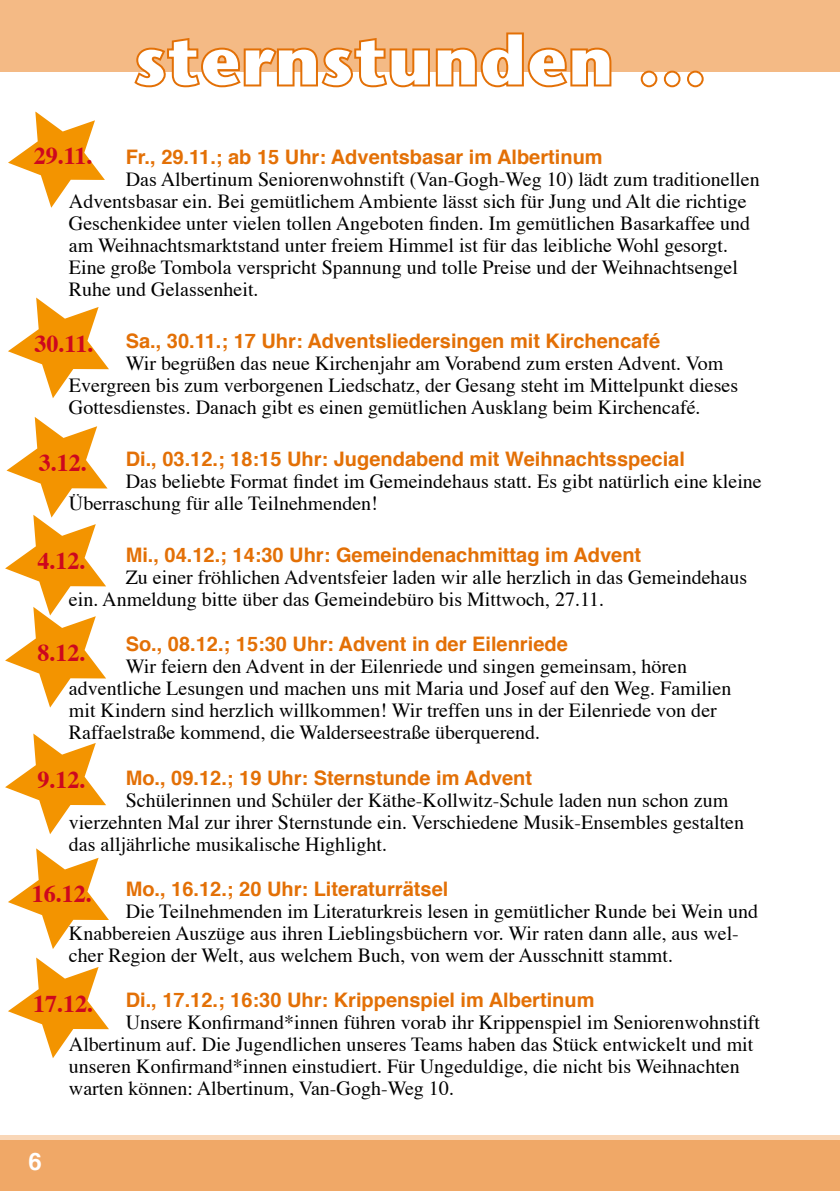
<style>
.page{position:relative;width:840px;height:1191px;background:#fff}
.page>*{position:absolute;margin:0;border:0;box-sizing:border-box;transform-origin:0 0}
.t1{font:700 68px "Stone Sans";letter-spacing:.025em;color:#fff}
.t2{font:700 24px "Times";color:#cd071e}
.t3{font:700 24px "Helvetica";color:#fff}
.t4{font:20px/22px "Times";color:#000}
.t5{font:700 20px "Helvetica";color:#e37006}
</style>
<div class="page">
<div style="left:0;top:1136px;width:839px;height:55px;background:#f0a867"></div>
<div style="left:0;top:1135px;width:839px;height:5px;background:#f9d7b8"></div>
<hr style="left:839px;top:0;width:1px;height:72px;background:#f4ba85">
<hr style="left:839px;top:1137px;width:1px;height:54px;background:#f0a867">
<div style="left:0;top:0;width:839px;height:72px;background:#f4ba85"></div>
<svg style="left:134px;top:32px;width:478px;height:56px"></svg>
<div style="left:640px;top:71px;width:17px;height:16px;border:4px solid #e37006;border-radius:50%"></div>
<div style="left:663px;top:71px;width:17px;height:16px;border:4px solid #e37006;border-radius:50%"></div>
<div style="left:686px;top:71px;width:17px;height:16px;border:4px solid #e37006;border-radius:50%"></div>
<svg style="left:8px;top:111px;width:97px;height:97px"></svg>
<svg style="left:8px;top:297px;width:101px;height:101px"></svg>
<svg style="left:5px;top:733px;width:101px;height:101px"></svg>
<svg style="left:8px;top:957px;width:101px;height:101px"></svg>
<svg style="left:5px;top:417px;width:102px;height:290px"></svg>
<svg style="left:8px;top:848px;width:101px;height:101px"></svg>
<h1 class="t1" style="left:134px;top:20px;width:572px">sternstunden ...</h1>
<p class="t2" style="left:34px;top:133px;width:60px">29.11.</p>
<p class="t5" style="left:126px;top:141px;width:478px">Fr., 29.11.; ab 15 Uhr: Adventsbasar im Albertinum</p>
<p class="t4" style="left:69px;top:167px;width:692px;text-indent:57px">Das Albertinum Seniorenwohnstift (Van-Gogh-Weg 10) lädt zum traditionellen Adventsbasar ein. Bei gemütlichem Ambiente lässt sich für Jung und Alt die richtige Geschenkidee unter vielen tollen Angeboten finden. Im gemütlichen Basarkaffee und am Weihnachtsmarktstand unter freiem Himmel ist für das leibliche Wohl gesorgt.<br>Eine große Tombola verspricht Spannung und tolle Preise und der Weihnachtsengel Ruhe und Gelassenheit.</p>
<p class="t5" style="left:126px;top:325px;width:535px">Sa., 30.11.; 17 Uhr: Adventsliedersingen mit Kirchencafé</p>
<p class="t4" style="left:69px;top:351px;width:670px;text-indent:57px">Wir begrüßen das neue Kirchenjahr am Vorabend zum ersten Advent. Vom<br>Evergreen bis zum verborgenen Liedschatz, der Gesang steht im Mittelpunkt dieses<br>Gottesdienstes. Danach gibt es einen gemütlichen Ausklang beim Kirchencafé.</p>
<p class="t5" style="left:126px;top:443px;width:560px">Di., 03.12.; 18:15 Uhr: Jugendabend mit Weihnachtsspecial</p>
<p class="t4" style="left:69px;top:469px;width:694px;text-indent:57px">Das beliebte Format findet im Gemeindehaus statt. Es gibt natürlich eine kleine<br>Überraschung für alle Teilnehmenden!</p>
<p class="t5" style="left:126px;top:539px;width:516px">Mi., 04.12.; 14:30 Uhr: Gemeindenachmittag im Advent</p>
<p class="t4" style="left:69px;top:565px;width:679px;text-indent:57px">Zu einer fröhlichen Adventsfeier laden wir alle herzlich in das Gemeindehaus ein. Anmeldung bitte über das Gemeindebüro bis Mittwoch, 27.11.</p>
<p class="t5" style="left:126px;top:628px;width:443px">So., 08.12.; 15:30 Uhr: Advent in der Eilenriede</p>
<p class="t4" style="left:69px;top:654px;width:663px;text-indent:57px">Wir feiern den Advent in der Eilenriede und singen gemeinsam, hören adventliche Lesungen und machen uns mit Maria und Josef auf den Weg. Familien mit Kindern sind herzlich willkommen! Wir treffen uns in der Eilenriede von der Raffaelstraße kommend, die Walderseestraße überquerend.</p>
<p class="t5" style="left:126px;top:761px;width:408px">Mo., 09.12.; 19 Uhr: Sternstunde im Advent</p>
<p class="t4" style="left:69px;top:787px;width:676px;text-indent:57px">Schülerinnen und Schüler der Käthe-Kollwitz-Schule laden nun schon zum vierzehnten Mal zur ihrer Sternstunde ein. Verschiedene Musik-Ensembles gestalten das alljährliche musikalische Highlight.</p>
<p class="t5" style="left:126px;top:872px;width:324px">Mo., 16.12.; 20 Uhr: Literaturrätsel</p>
<p class="t4" style="left:69px;top:898px;width:690px;text-indent:57px">Die Teilnehmenden im Literaturkreis lesen in gemütlicher Runde bei Wein und<br>Knabbereien Auszüge aus ihren Lieblingsbüchern vor. Wir raten dann alle, aus wel&shy;cher Region der Welt, aus welchem Buch, von wem der Ausschnitt stammt.</p>
<p class="t5" style="left:126px;top:984px;width:470px">Di., 17.12.; 16:30 Uhr: Krippenspiel im Albertinum</p>
<p class="t4" style="left:69px;top:1009px;width:692px;text-indent:57px">Unsere Konfirmand*innen führen vorab ihr Krippenspiel im Seniorenwohnstift Albertinum auf. Die Jugendlichen unseres Teams haben das Stück entwickelt und mit unseren Konfirmand*innen einstudiert. Für Ungeduldige, die nicht bis Weihnachten warten können: Albertinum, Van-Gogh-Weg 10.</p>
<p class="t2" style="left:35px;top:320px;width:60px">30.11.</p>
<p class="t2" style="left:39px;top:440px;width:50px">3.12.</p>
<p class="t2" style="left:37px;top:537px;width:49px">4.12.</p>
<p class="t2" style="left:37px;top:630px;width:49px">8.12.</p>
<p class="t2" style="left:37px;top:756px;width:49px">9.12.</p>
<p class="t2" style="left:32px;top:871px;width:62px">16.12.</p>
<p class="t2" style="left:33px;top:980px;width:61px">17.12.</p>
<p class="t3" style="left:28px;top:1141px;width:15px">6</p>
</div>
